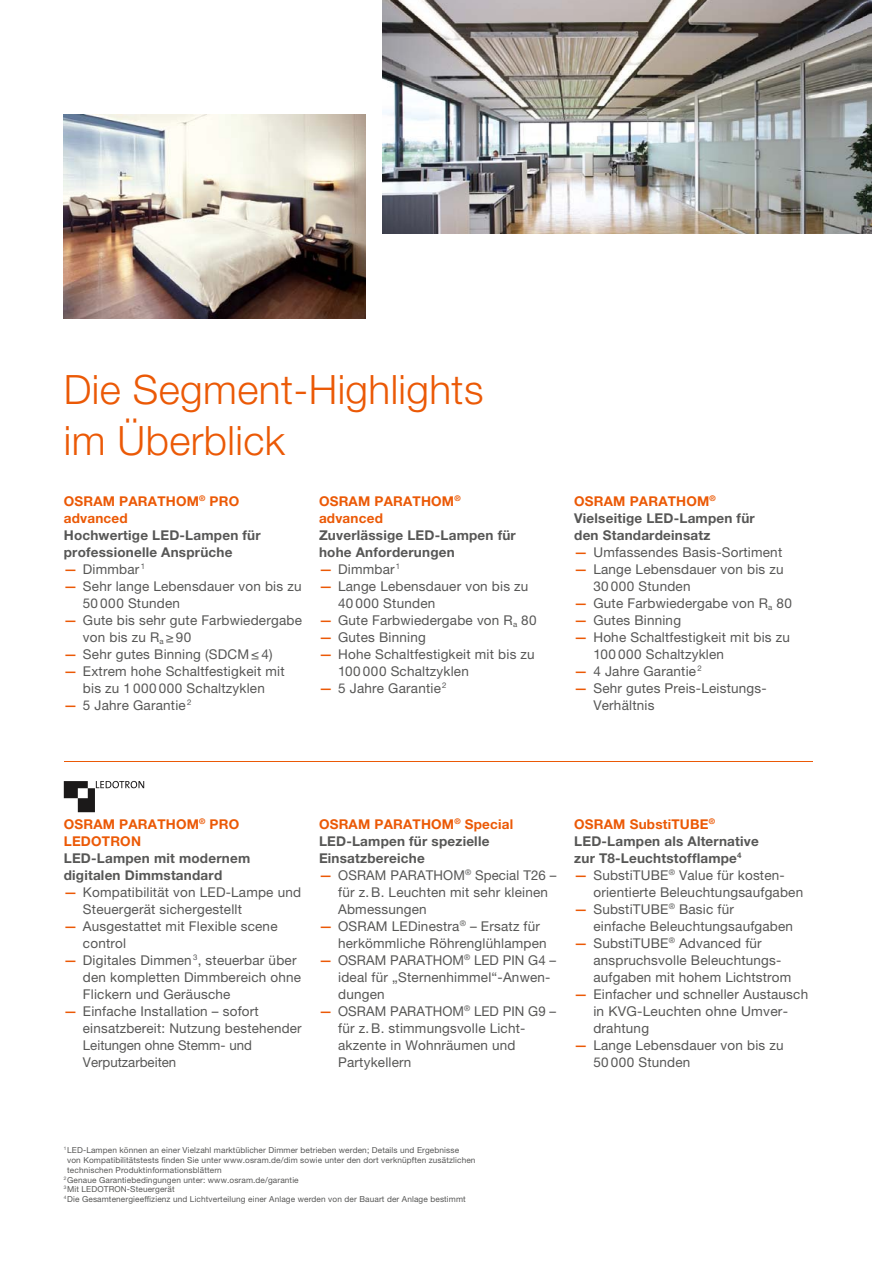
<style>
.page{position:relative;width:872px;height:1263px;background:#fff}
.page>*{position:absolute;margin:0;border:0;box-sizing:border-box;transform-origin:0 0}
.t1{font:300 40.5px/51px "Helvetica Neue LT Pro";letter-spacing:.01em;color:#eb5906}
.t2{font:13.5px/17px "Helvetica Neue LT Pro";letter-spacing:.015em;color:#575756}
.t3{font:700 13.5px/17px "Helvetica Neue LT Pro";letter-spacing:.015em;color:#575756}
.t4{font:700 13.5px/17px "Helvetica Neue LT Pro";letter-spacing:.015em;color:#eb5906}
.t5{font:8.25px "Helvetica Neue LT Pro";letter-spacing:.015em;color:#575756}
.s1{font-weight:500;color:#eb5906}
.s2{color:#eb5906}
</style>
<div class="page">
<img style="left:64px;top:115px;width:302px;height:204px">
<img style="left:383px;top:0;width:489px;height:234px">
<hr style="left:64px;top:761px;width:748px;height:1px;background:#eb5906">
<svg style="left:64px;top:781px;width:80px;height:31px"></svg>
<h1 class="t1" style="left:64px;top:368px;width:421px">Die Segment-Highlights im Überblick</h1>
<p class="t4" style="left:64px;top:494px;width:177px">OSRAM PARATHOM<sup>®</sup> PRO advanced</p>
<p class="t3" style="left:64px;top:528px;width:198px">Hochwertige LED-Lampen für profes sionelle Ansprüche</p>
<p class="t2" style="left:64px;top:562px;width:83px"><span class="s1">—</span> Dimmbar <sup>1</sup></p>
<p class="t2" style="left:83px;top:579px;width:220px;text-indent:-19px"><span class="s1">—</span> Sehr lange Lebensdauer von bis zu<br>50 000 Stunden</p>
<p class="t2" style="left:83px;top:613px;width:220px;text-indent:-19px"><span class="s1">—</span> Gute bis sehr gute Farbwiedergabe von bis zu R<sub>a</sub> ≥ 90</p>
<p class="t2" style="left:64px;top:647px;width:210px"><span class="s1">—</span> Sehr gutes Binning (SDCM ≤ 4)</p>
<p class="t2" style="left:64px;top:664px;width:222px;text-align:center"><span class="s1">—</span> Extrem hohe Schaltfestigkeit mit bis zu 1 000 000 Schaltzyklen</p>
<p class="t2" style="left:64px;top:698px;width:129px"><span class="s1">—</span> 5 Jahre Garantie <sup>2</sup></p>
<p class="t4" style="left:319px;top:494px;width:143px">OSRAM PARATHOM<sup>® </sup>advanced</p>
<p class="t3" style="left:319px;top:528px;width:198px">Zuverlässige LED-Lampen für hohe Anforderungen</p>
<p class="t2" style="left:319px;top:562px;width:83px"><span class="s1">—</span> Dimmbar <sup>1</sup></p>
<p class="t2" style="left:338px;top:579px;width:192px;text-indent:-19px"><span class="s1">—</span> Lange Lebensdauer von bis zu<br>40 000 Stunden</p>
<p class="t2" style="left:319px;top:613px;width:219px"><span class="s1">—</span> Gute Farbwiedergabe von R<sub>a</sub> 80</p>
<p class="t2" style="left:319px;top:630px;width:108px"><span class="s1">—</span> Gutes Binning</p>
<p class="t2" style="left:338px;top:647px;width:198px;text-indent:-19px"><span class="s1">—</span> Hohe Schaltfestigkeit mit bis zu<br>100 000 Schaltzyklen</p>
<p class="t2" style="left:319px;top:681px;width:129px"><span class="s1">—</span> 5 Jahre Garantie <sup>2</sup></p>
<p class="t3" style="left:574px;top:494px;width:182px"><span class="s2">OSRAM PARATHOM</span><sup>®<br></sup>Vielseitige LED-Lampen für den Standardeinsatz</p>
<p class="t2" style="left:574px;top:545px;width:209px"><span class="s1">—</span> Umfassendes Basis-Sortiment</p>
<p class="t2" style="left:593px;top:562px;width:192px;text-indent:-19px"><span class="s1">—</span> Lange Lebensdauer von bis zu<br>30 000 Stunden</p>
<p class="t2" style="left:574px;top:596px;width:219px"><span class="s1">—</span> Gute Farbwiedergabe von R<sub>a</sub> 80</p>
<p class="t2" style="left:574px;top:613px;width:108px"><span class="s1">—</span> Gutes Binning</p>
<p class="t2" style="left:593px;top:630px;width:198px;text-indent:-19px"><span class="s1">—</span> Hohe Schaltfestigkeit mit bis zu<br>100 000 Schaltzyklen</p>
<p class="t2" style="left:574px;top:664px;width:129px"><span class="s1">—</span> 4 Jahre Garantie <sup>2</sup></p>
<p class="t2" style="left:593px;top:681px;width:175px;text-indent:-19px"><span class="s1">—</span> Sehr gutes Preis-Leistungs-<br>Verhältnis</p>
<p class="t4" style="left:64px;top:817px;width:177px">OSRAM PARATHOM<sup>®</sup> PRO<br>LEDOTRON</p>
<p class="t3" style="left:64px;top:851px;width:188px">LED-Lampen mit modernem digitalen Dimmstandard</p>
<p class="t2" style="left:83px;top:885px;width:220px;text-indent:-19px"><span class="s1">—</span> Kompatibilität von LED-Lampe und<br>Steuergerät sichergestellt</p>
<p class="t2" style="left:83px;top:919px;width:196px;text-indent:-19px"><span class="s1">—</span> Ausgestattet mit Flexible scene control</p>
<p class="t2" style="left:83px;top:953px;width:220px;text-indent:-19px"><span class="s1">—</span> Digitales Dimmen <sup>3</sup>, steuerbar über den kompletten Dimmbereich ohne<br>Flickern und Geräusche</p>
<p class="t2" style="left:83px;top:1004px;width:220px;text-indent:-19px"><span class="s1">—</span> Einfache Installation – sofort einsatzbereit: Nutzung bestehender<br>Leitungen ohne Stemm- und<br>Verputzarbeiten</p>
<p class="t3" style="left:319px;top:817px;width:196px"><span class="s2">OSRAM PARATHOM</span><sup>®</sup> <span class="s2">Special<br></span>LED-Lampen für spezielle<br>Einsatz bereiche</p>
<p class="t2" style="left:338px;top:868px;width:220px;text-indent:-19px"><span class="s1">—</span> OSRAM PARATHOM<sup>®</sup> Special T26 – für z. B. Leuchten mit sehr kleinen<br>Abmessungen</p>
<p class="t2" style="left:338px;top:919px;width:210px;text-indent:-19px"><span class="s1">—</span> OSRAM LEDinestra<sup>®</sup> – Ersatz für herkömmliche Röhrenglühlampen</p>
<p class="t2" style="left:338px;top:953px;width:219px;text-indent:-19px"><span class="s1">—</span> OSRAM PARATHOM<sup>®</sup> LED PIN G4 – ideal für „Sternenhimmel“-Anwen&shy;dungen</p>
<p class="t2" style="left:338px;top:1004px;width:219px;text-indent:-19px"><span class="s1">—</span> OSRAM PARATHOM<sup>®</sup> LED PIN G9 – für z. B. stimmungsvolle Licht&shy;akzente in Wohnräumen und<br>Partykellern</p>
<p class="t3" style="left:574px;top:817px;width:186px"><span class="s2">OSRAM SubstiTUBE</span><sup>®<br></sup>LED-Lampen als Alternative zur T8-Leuchtstofflampe<sup>4</sup></p>
<p class="t2" style="left:593px;top:868px;width:211px;text-indent:-19px"><span class="s1">—</span> SubstiTUBE<sup>®</sup> Value für kosten&shy;orientierte Beleuchtungsaufgaben</p>
<p class="t2" style="left:593px;top:902px;width:201px;text-indent:-19px"><span class="s1">—</span> SubstiTUBE<sup>®</sup> Basic für<br>einfache Beleuchtungsaufgaben</p>
<p class="t2" style="left:593px;top:936px;width:200px;text-indent:-19px"><span class="s1">—</span> SubstiTUBE<sup>®</sup> Advanced für anspruchsvolle Beleuchtungs&shy;aufgaben mit hohem Lichtstrom</p>
<p class="t2" style="left:593px;top:987px;width:216px;text-indent:-19px"><span class="s1">—</span> Einfacher und schneller Austausch in KVG-Leuchten ohne Umver&shy;drahtung</p>
<p class="t2" style="left:593px;top:1038px;width:192px;text-indent:-19px"><span class="s1">—</span> Lange Lebensdauer von bis zu<br>50 000 Stunden</p>
<p class="t5" style="left:64px;top:1147px;width:397px"><sup>1</sup> LED-Lampen können an einer Vielzahl marktüblicher Dimmer betrieben werden; Details und Ergebnisse</p>
<p class="t5" style="left:67px;top:1157px;width:410px">von Kompatibilitätstests finden Sie unter www.osram.de/dim sowie unter den dort verknüpften zusätzlichen</p>
<p class="t5" style="left:67px;top:1167px;width:156px">technischen Produktinformationsblättern</p>
<p class="t5" style="left:64px;top:1177px;width:236px"><sup>2</sup> Genaue Garantiebedingungen unter: www.osram.de/garantie</p>
<p class="t5" style="left:64px;top:1186px;width:112px"><sup>3</sup> Mit LEDOTRON-Steuergerät</p>
<p class="t5" style="left:64px;top:1196px;width:403px"><sup>4</sup> Die Gesamtenergieeffizienz und Lichtverteilung einer Anlage werden von der Bauart der Anlage bestimmt</p>
</div>
